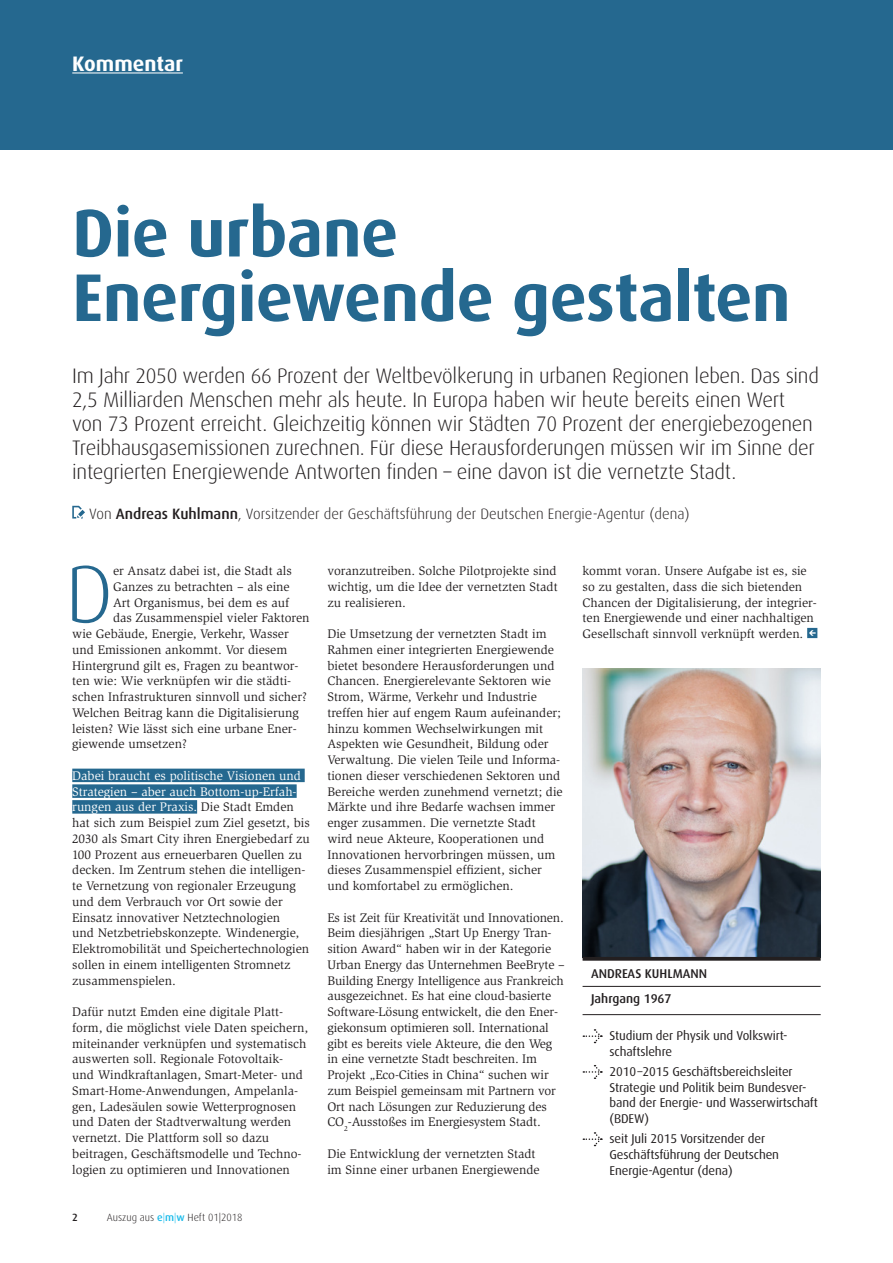
<style>
.page{position:relative;width:893px;height:1263px;background:#fff}
.page>*{position:absolute;margin:0;border:0;box-sizing:border-box;transform-origin:0 0}
._5_copy_Ligatur_blau{font:300 81.45px "Dax";color:#25688f}
._2_headline_klein{font:700 67.5px/64.5px "Dax";letter-spacing:-.01em;color:#25688f}
._3_Intro{font:300 21px/24px "Dax";letter-spacing:-.015em;color:#231f20}
._1_Rubrik_groß{font:700 21px "Dax";color:#fff}
._4_author_klein{font:300 15px "Dax";color:#231f20}
._5_copy{font:12.75px/15.8px "Slimbach";color:#231f20}
._5_copy_Ligatur_blau-2{font:12.75px "Slimbach";color:#231f20}
._3_Vita_career{font:12.75px/15.8px "Dax";letter-spacing:-.01em;color:#231f20}
._3_Vita_name{font:500 12.75px "Dax";color:#231f20}
._3_Vita_year{font:500 12.75px "Dax";color:#231f20}
.t1{font:300 10.5px "Dax";color:#231f20}
.t2{font:500 10.5px "Dax";color:#231f20}
.s1{font-weight:500}
.s2{color:#fff}
.s3{font-weight:500;color:#16baea}
.s4{color:#16baea}
</style>
<div class="page">
<div style="left:72px;top:769px;width:233px;height:13px;background:#25688f"></div>
<div style="left:72px;top:784px;width:225px;height:14px;background:#25688f"></div>
<div style="left:72px;top:800px;width:125px;height:14px;background:#25688f"></div>
<svg style="left:807px;top:628px;width:10px;height:10px"></svg>
<div style="left:0;top:0;width:893px;height:150px;background:#25688f"></div>
<hr style="left:72px;top:72px;width:111px;height:1px;background:#fff">
<svg style="left:72px;top:506px;width:13px;height:12px"></svg>
<img style="left:583px;top:669px;width:238px;height:288px">
<svg style="left:583px;top:957px;width:238px;height:4px"></svg>
<hr style="left:583px;top:986px;width:238px;height:1px;background:#231f20">
<hr style="left:583px;top:1014px;width:238px;height:1px;background:#231f20">
<svg style="left:583px;top:1029px;width:19px;height:14px"></svg>
<svg style="left:583px;top:1065px;width:19px;height:14px"></svg>
<svg style="left:583px;top:1132px;width:19px;height:14px"></svg>
<p class="_1_Rubrik_groß" style="left:72px;top:52px;width:112px">Kommentar</p>
<p class="_2_headline_klein" style="left:72px;top:201px;width:720px">Die urbane<br>Energiewende gestalten</p>
<p class="_3_Intro" style="left:72px;top:364px;width:748px">Im Jahr 2050 werden 66 Prozent der Weltbevölkerung in urbanen Regionen leben. Das sind 2,5 Milliarden Menschen mehr als heute. In Europa haben wir heute bereits einen Wert von 73 Prozent erreicht. Gleichzeitig können wir Städten 70 Prozent der energiebezogenen Treibhausgasemissionen zurechnen. Für diese Herausforderungen müssen wir im Sinne der integrierten Energiewende Antworten finden – eine davon ist die vernetzte Stadt.</p>
<p class="_4_author_klein" style="left:89px;top:505px;width:602px">Von <span class="s1">Andreas Kuhlmann</span>, Vorsitzender der Geschäftsführung der Deutschen Energie-Agentur (dena)</p>
<p class="_5_copy_Ligatur_blau" style="left:66px;top:547px;width:49px">D</p>
<p class="_5_copy_Ligatur_blau-2" style="left:113px;top:563px;width:180px">er Ansatz dabei ist, die Stadt als</p>
<p class="_5_copy_Ligatur_blau-2" style="left:113px;top:579px;width:178px">Ganzes zu betrachten – als eine</p>
<p class="_5_copy_Ligatur_blau-2" style="left:113px;top:595px;width:178px">Art Organismus, bei dem es auf</p>
<p class="_5_copy_Ligatur_blau-2" style="left:113px;top:611px;width:198px">das Zusammenspiel vieler Faktoren</p>
<p class="_5_copy_Ligatur_blau-2" style="left:72px;top:626px;width:218px">wie Gebäude, Energie, Verkehr, Wasser</p>
<p class="_5_copy_Ligatur_blau-2" style="left:72px;top:642px;width:216px">und Emissionen ankommt. Vor diesem</p>
<p class="_5_copy_Ligatur_blau-2" style="left:72px;top:658px;width:228px">Hintergrund gilt es, Fragen zu beantwor-</p>
<p class="_5_copy_Ligatur_blau-2" style="left:72px;top:674px;width:220px">ten wie: Wie verknüpfen wir die städti-</p>
<p class="_5_copy_Ligatur_blau-2" style="left:72px;top:689px;width:236px">schen Infrastrukturen sinnvoll und sicher?</p>
<p class="_5_copy_Ligatur_blau-2" style="left:72px;top:705px;width:228px">Welchen Beitrag kann die Digitalisierung</p>
<p class="_5_copy_Ligatur_blau-2" style="left:72px;top:721px;width:226px">leisten? Wie lässt sich eine urbane Ener-</p>
<p class="_5_copy_Ligatur_blau-2" style="left:72px;top:737px;width:116px">giewende umsetzen?</p>
<p class="_5_copy" style="left:72px;top:768px;width:239px"><span class="s2">Dabei braucht es politische Visionen und Strategien – aber auch Bottom-up-Erfah&shy;rungen aus der Praxis.</span> Die Stadt Emden hat sich zum Beispiel zum Ziel gesetzt, bis 2030 als Smart City ihren Energiebedarf zu 100 Prozent aus erneuerbaren Quellen zu decken. Im Zentrum stehen die intelligen&shy;te Vernetzung von regionaler Erzeugung und dem Verbrauch vor Ort sowie der Einsatz innovativer Netztechnologien<br>und Netzbetriebskonzepte. Windenergie, Elektromobilität und Speichertechnologien sollen in einem intelligenten Stromnetz zusammenspielen.</p>
<p class="_5_copy" style="left:72px;top:1004px;width:237px">Dafür nutzt Emden eine digitale Platt&shy;form, die möglichst viele Daten speichern, miteinander verknüpfen und systematisch auswerten soll. Regionale Fotovoltaik-<br>und Windkraftanlagen, Smart-Meter- und Smart-Home-Anwendungen, Ampelanla&shy;gen, Ladesäulen sowie Wetterprognosen und Daten der Stadtverwaltung werden vernetzt. Die Plattform soll so dazu beitragen, Geschäftsmodelle und Techno&shy;logien zu optimieren und Innovationen</p>
<p class="t2" style="left:72px;top:1212px;width:7px">2</p>
<p class="t1" style="left:107px;top:1212px;width:137px">Auszug aus <span class="s3">e</span><span class="s4">|</span><span class="s3">m</span><span class="s4">|</span><span class="s3">w</span> Heft 01|2018</p>
<p class="_5_copy" style="left:327px;top:563px;width:232px;text-align:justify">voranzutreiben. Solche Pilotprojekte sind wichtig, um die Idee der vernetzten Stadt zu realisieren.</p>
<p class="_5_copy" style="left:327px;top:626px;width:237px">Die Umsetzung der vernetzten Stadt im Rahmen einer integrierten Energiewende bietet besondere Herausforderungen und Chancen. Energierelevante Sektoren wie Strom, Wärme, Verkehr und Industrie treffen hier auf engem Raum aufeinander; hinzu kommen Wechselwirkungen mit Aspekten wie Gesundheit, Bildung oder Verwaltung. Die vielen Teile und Informa&shy;tionen dieser verschiedenen Sektoren und Bereiche werden zunehmend vernetzt; die Märkte und ihre Bedarfe wachsen immer enger zusammen. Die vernetzte Stadt wird neue Akteure, Kooperationen und Innovationen hervorbringen müssen, um dieses Zusammenspiel effizient, sicher und komfortabel zu ermöglichen.</p>
<p class="_5_copy" style="left:327px;top:909px;width:239px">Es ist Zeit für Kreativität und Innovationen.<br>Beim diesjährigen „Start Up Energy Tran&shy;sition Award“ haben wir in der Kategorie Urban Energy das Unternehmen BeeBryte – Building Energy Intelligence aus Frankreich ausgezeichnet. Es hat eine cloud-basierte Software-Lösung entwickelt, die den Ener&shy;giekonsum optimieren soll. International gibt es bereits viele Akteure, die den Weg in eine vernetzte Stadt beschreiten. Im Projekt „Eco-Cities in China“ suchen wir zum Beispiel gemeinsam mit Partnern vor Ort nach Lösungen zur Reduzierung des CO<sub>2</sub>-Ausstoßes im Energiesystem Stadt.</p>
<p class="_5_copy" style="left:327px;top:1146px;width:214px">Die Entwicklung der vernetzten Stadt im Sinne einer urbanen Energiewende</p>
<p class="_5_copy" style="left:583px;top:563px;width:236px">kommt voran. Unsere Aufgabe ist es, sie so zu gestalten, dass die sich bietenden Chancen der Digitalisierung, der integrier&shy;ten Energiewende und einer nachhaltigen Gesellschaft sinnvoll verknüpft werden.</p>
<p class="_3_Vita_name" style="left:591px;top:966px;width:118px">ANDREAS KUHLMANN</p>
<p class="_3_Vita_year" style="left:591px;top:991px;width:82px">Jahrgang 1967</p>
<p class="_3_Vita_career" style="left:610px;top:1028px;width:180px">Studium der Physik und Volkswirt&shy;schaftslehre</p>
<p class="_3_Vita_career" style="left:610px;top:1064px;width:210px">2010–2015 Geschäftsbereichsleiter<br>Strategie und Politik beim Bundesver&shy;band der Energie- und Wasserwirtschaft (BDEW)</p>
<p class="_3_Vita_career" style="left:610px;top:1131px;width:171px">seit Juli 2015 Vorsitzender der<br>Geschäftsführung der Deutschen<br>Energie-Agentur (dena)</p>
</div>
